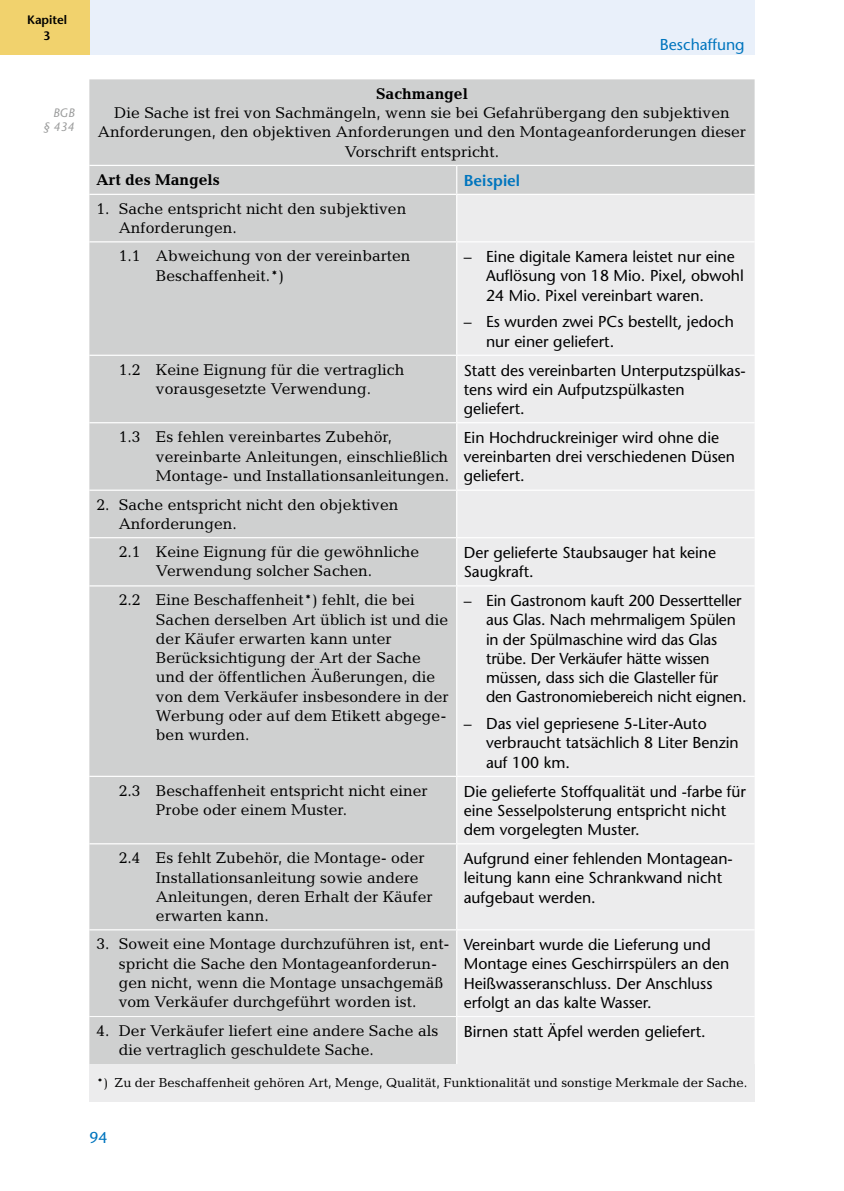
<style>
.page{position:relative;width:844px;height:1191px;background:#fff}
.page>*{position:absolute;margin:0;border:0;box-sizing:border-box;transform-origin:0 0}
.t1{font:15.75px/19.2px "Candida Std";color:#000}
.t2{font:500 15.75px/19.2px "Stone Sans Std";color:#000}
.t3{font:500 15.75px "Stone Sans Std";color:#0075be}
.t4{font:700 15.75px "Candida Std";color:#000}
.t5{font:600 15.75px "Stone Sans Std";color:#0075be}
.t6{font:13.12px "Candida Std";color:#000}
.t7{font:600 12.25px/15.8px "Stone Sans Std";letter-spacing:-.005em;color:#000;text-align:center}
.t8{font:italic 500 12.25px/14px "Stone Sans Std";color:#9c9d9d;text-align:right}
.s1{font-weight:700}
</style>
<div class="page">
<div style="left:0;top:0;width:754px;height:55px;background:#e9f0fa"></div>
<div style="left:0;top:0;width:89px;height:55px;background:#f1d26d"></div>
<div style="left:89px;top:79px;width:665px;height:985px;background:#cfd0d0"></div>
<div style="left:457px;top:195px;width:297px;height:869px;background:#ececed"></div>
<div style="left:89px;top:1064px;width:665px;height:37px;background:#ececed"></div>
<hr style="left:89px;top:165px;width:367px;height:1px;background:#fff">
<hr style="left:456px;top:165px;width:298px;height:1px;background:#fff">
<svg style="left:456px;top:166px;width:1px;height:28px"></svg>
<hr style="left:89px;top:194px;width:367px;height:1px;background:#fff">
<hr style="left:456px;top:194px;width:298px;height:1px;background:#fff">
<hr style="left:456px;top:195px;width:1px;height:46px;background:#fff">
<hr style="left:456px;top:242px;width:1px;height:113px;background:#fff">
<hr style="left:456px;top:356px;width:1px;height:66px;background:#fff">
<hr style="left:89px;top:422px;width:367px;height:1px;background:#fff">
<hr style="left:456px;top:422px;width:298px;height:1px;background:#fff">
<hr style="left:456px;top:423px;width:1px;height:66px;background:#fff">
<hr style="left:89px;top:489px;width:367px;height:2px;background:#fff">
<hr style="left:456px;top:489px;width:298px;height:2px;background:#fff">
<hr style="left:456px;top:491px;width:1px;height:46px;background:#fff">
<hr style="left:89px;top:537px;width:367px;height:1px;background:#fff">
<hr style="left:456px;top:537px;width:298px;height:1px;background:#fff">
<hr style="left:456px;top:538px;width:1px;height:47px;background:#fff">
<hr style="left:89px;top:585px;width:367px;height:1px;background:#fff">
<hr style="left:456px;top:585px;width:298px;height:1px;background:#fff">
<hr style="left:456px;top:586px;width:1px;height:189px;background:#fff">
<hr style="left:89px;top:775px;width:367px;height:2px;background:#fff">
<hr style="left:456px;top:775px;width:298px;height:2px;background:#fff">
<hr style="left:456px;top:777px;width:1px;height:66px;background:#fff">
<hr style="left:89px;top:843px;width:367px;height:1px;background:#fff">
<hr style="left:456px;top:843px;width:298px;height:1px;background:#fff">
<hr style="left:456px;top:844px;width:1px;height:85px;background:#fff">
<hr style="left:89px;top:929px;width:367px;height:1px;background:#fff">
<hr style="left:456px;top:929px;width:298px;height:1px;background:#fff">
<hr style="left:456px;top:930px;width:1px;height:86px;background:#fff">
<hr style="left:456px;top:1017px;width:1px;height:47px;background:#fff">
<hr style="left:89px;top:241px;width:367px;height:1px;background:#fff">
<hr style="left:456px;top:241px;width:298px;height:1px;background:#fff">
<hr style="left:89px;top:355px;width:367px;height:1px;background:#fff">
<hr style="left:456px;top:355px;width:298px;height:1px;background:#fff">
<hr style="left:89px;top:1016px;width:367px;height:1px;background:#fff">
<hr style="left:456px;top:1016px;width:298px;height:1px;background:#fff">
<p class="t7" style="left:27px;top:12px;width:41px">Kapitel<br>3</p>
<p class="t8" style="left:44px;top:105px;width:32px">BGB<br>§ 434</p>
<p class="t3" style="left:659px;top:35px;width:86px">Beschaffung</p>
<p class="t1" style="left:98px;top:84px;width:649px;text-align:center"><span class="s1">Sachmangel<br></span>Die Sache ist frei von Sachmängeln, wenn sie bei Gefahrübergang den subjektiven Anforderungen, den objektiven Anforderungen und den Montageanforderungen dieser Vorschrift entspricht.</p>
<p class="t4" style="left:96px;top:171px;width:125px">Art des Mangels</p>
<p class="t5" style="left:463px;top:171px;width:58px">Beispiel</p>
<p class="t1" style="left:119px;top:199px;width:289px;text-indent:-22px">1. Sache entspricht nicht den subjektiven<br>Anforderungen.</p>
<p class="t1" style="left:156px;top:246px;width:256px;text-indent:-37px">1.1 Abweichung von der vereinbarten<br>Beschaffenheit.*)</p>
<p class="t2" style="left:486px;top:247px;width:259px;text-indent:-22px">– Eine digitale Kamera leistet nur eine<br>Auflösung von 18 Mio. Pixel, obwohl<br>24 Mio. Pixel vereinbart waren.</p>
<p class="t2" style="left:486px;top:312px;width:249px;text-indent:-22px">– Es wurden zwei PCs bestellt, jedoch nur einer geliefert.</p>
<p class="t1" style="left:119px;top:360px;width:287px;text-align:center">1.2 Keine Eignung für die vertraglich vorausgesetzte Verwendung.</p>
<p class="t2" style="left:463px;top:360px;width:283px">Statt des vereinbarten Unterputzspülkas&shy;tens wird ein Aufputzspülkasten geliefert.</p>
<p class="t1" style="left:156px;top:427px;width:294px;text-indent:-37px">1.3 Es fehlen vereinbartes Zubehör, vereinbarte Anleitungen, einschließlich<br>Montage- und Installationsanleitungen.</p>
<p class="t2" style="left:463px;top:428px;width:273px">Ein Hochdruckreiniger wird ohne die vereinbarten drei verschiedenen Düsen geliefert.</p>
<p class="t1" style="left:119px;top:495px;width:281px;text-indent:-22px">2. Sache entspricht nicht den objektiven<br>Anforderungen.</p>
<p class="t1" style="left:156px;top:542px;width:265px;text-indent:-37px">2.1 Keine Eignung für die gewöhnliche<br>Verwendung solcher Sachen.</p>
<p class="t2" style="left:463px;top:543px;width:254px">Der gelieferte Staubsauger hat keine<br>Saugkraft.</p>
<p class="t1" style="left:156px;top:590px;width:294px;text-indent:-37px">2.2 Eine Beschaffenheit*) fehlt, die bei Sachen derselben Art üblich ist und die der Käufer erwarten kann unter Berücksichtigung der Art der Sache und der öffentlichen Äußerungen, die von dem Verkäufer insbesondere in der Werbung oder auf dem Etikett abgege&shy;ben wurden.</p>
<p class="t2" style="left:486px;top:591px;width:262px;text-indent:-22px">– Ein Gastronom kauft 200 Dessertteller aus Glas. Nach mehrmaligem Spülen in der Spülmaschine wird das Glas trübe. Der Verkäufer hätte wissen müssen, dass sich die Glasteller für den Gastronomiebereich nicht eignen.</p>
<p class="t2" style="left:486px;top:714px;width:254px;text-indent:-22px">– Das viel gepriesene 5-Liter-Auto verbraucht tatsächlich 8 Liter Benzin auf 100 km.</p>
<p class="t1" style="left:156px;top:781px;width:273px;text-indent:-37px">2.3 Beschaffenheit entspricht nicht einer<br>Probe oder einem Muster.</p>
<p class="t2" style="left:463px;top:781px;width:284px">Die gelieferte Stoffqualität und -farbe für eine Sesselpolsterung entspricht nicht dem vorgelegten Muster.</p>
<p class="t1" style="left:156px;top:848px;width:278px;text-indent:-37px">2.4 Es fehlt Zubehör, die Montage- oder<br>Installationsanleitung sowie andere<br>Anleitungen, deren Erhalt der Käufer erwarten kann.</p>
<p class="t2" style="left:463px;top:849px;width:270px">Aufgrund einer fehlenden Montagean&shy;leitung kann eine Schrankwand nicht aufgebaut werden.</p>
<p class="t1" style="left:119px;top:934px;width:332px;text-indent:-22px">3. Soweit eine Montage durchzuführen ist, ent&shy;spricht die Sache den Montageanforderun&shy;gen nicht, wenn die Montage unsachgemäß vom Verkäufer durchgeführt worden ist.</p>
<p class="t2" style="left:463px;top:935px;width:267px">Vereinbart wurde die Lieferung und Montage eines Geschirrspülers an den Heißwasseranschluss. Der Anschluss erfolgt an das kalte Wasser.</p>
<p class="t1" style="left:119px;top:1021px;width:321px;text-indent:-22px">4. Der Verkäufer liefert eine andere Sache als die vertraglich geschuldete Sache.</p>
<p class="t2" style="left:463px;top:1021px;width:243px">Birnen statt Äpfel werden geliefert.</p>
<p class="t6" style="left:96px;top:1075px;width:652px">*) Zu der Beschaffenheit gehören Art, Menge, Qualität, Funktionalität und sonstige Merkmale der Sache.</p>
<p class="t3" style="left:89px;top:1128px;width:20px">94</p>
</div>
